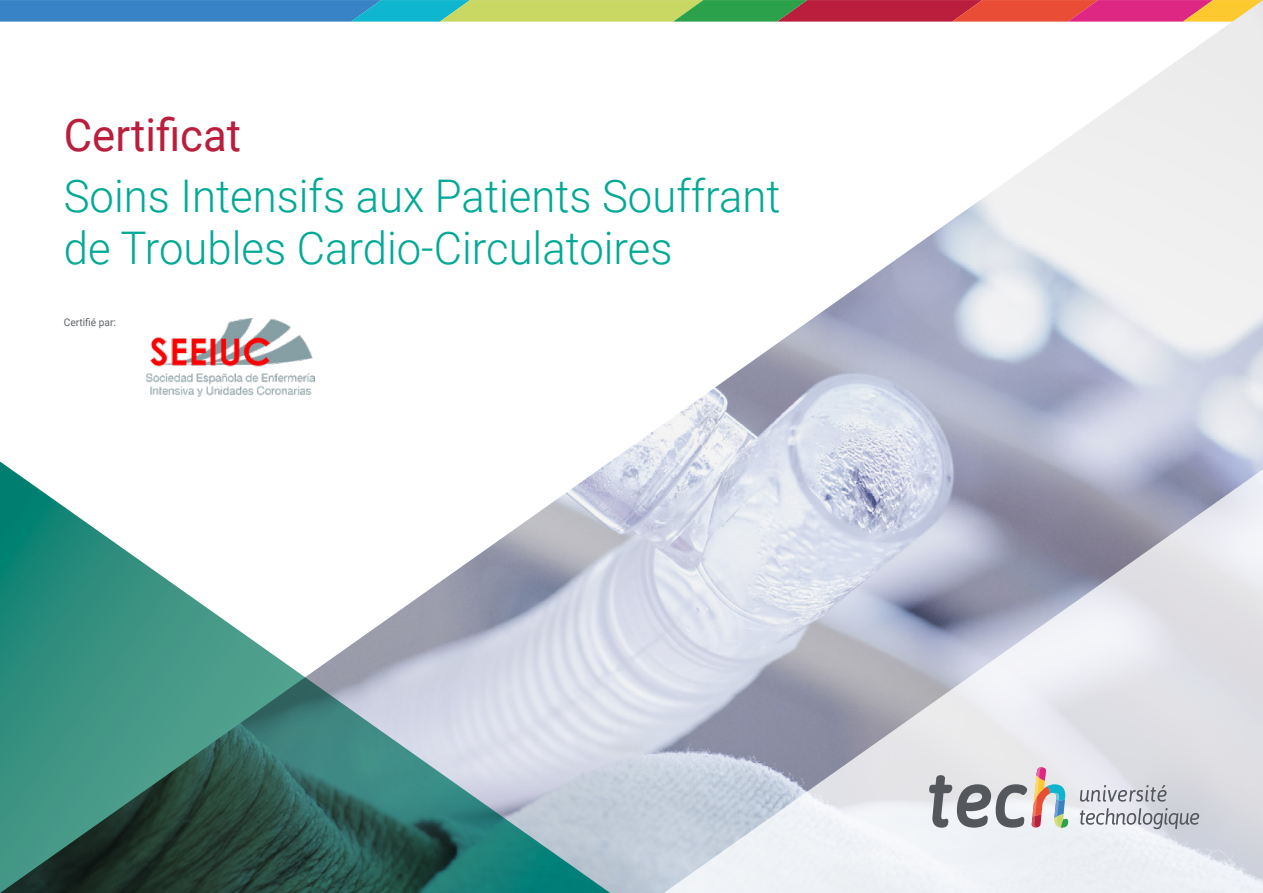
<style>
.page{position:relative;width:1263px;height:893px;background:#fff}
.page>*{position:absolute;margin:0;border:0;box-sizing:border-box;transform-origin:0 0}
.t1{font:300 45px/52.5px "Roboto";color:#00a996}
.t2{font:45px "Roboto";color:#ba1e3c}
.t3{font:10.5px "Roboto";color:#61646a}
</style>
<div class="page">
<img style="left:0;top:0;width:1263px;height:454px">
<svg style="left:640px;top:454px;width:623px;height:439px;background:#cccfdb"></svg>
<svg style="left:0;top:446px;width:640px;height:447px"></svg>
<img style="left:146px;top:318px;width:168px;height:79px">
<svg style="left:1080px;top:785px;width:86px;height:17px"></svg>
<svg style="left:1080px;top:808px;width:119px;height:21px"></svg>
<svg style="left:929px;top:767px;width:139px;height:61px"></svg>
<p class="t2" style="left:64px;top:103px;width:179px">Certificat</p>
<p class="t1" style="left:64px;top:168px;width:718px">Soins Intensifs aux Patients Souffrant de Troubles Cardio-Circulatoires</p>
<p class="t3" style="left:64px;top:315px;width:54px">Certifié par:</p>
</div>
